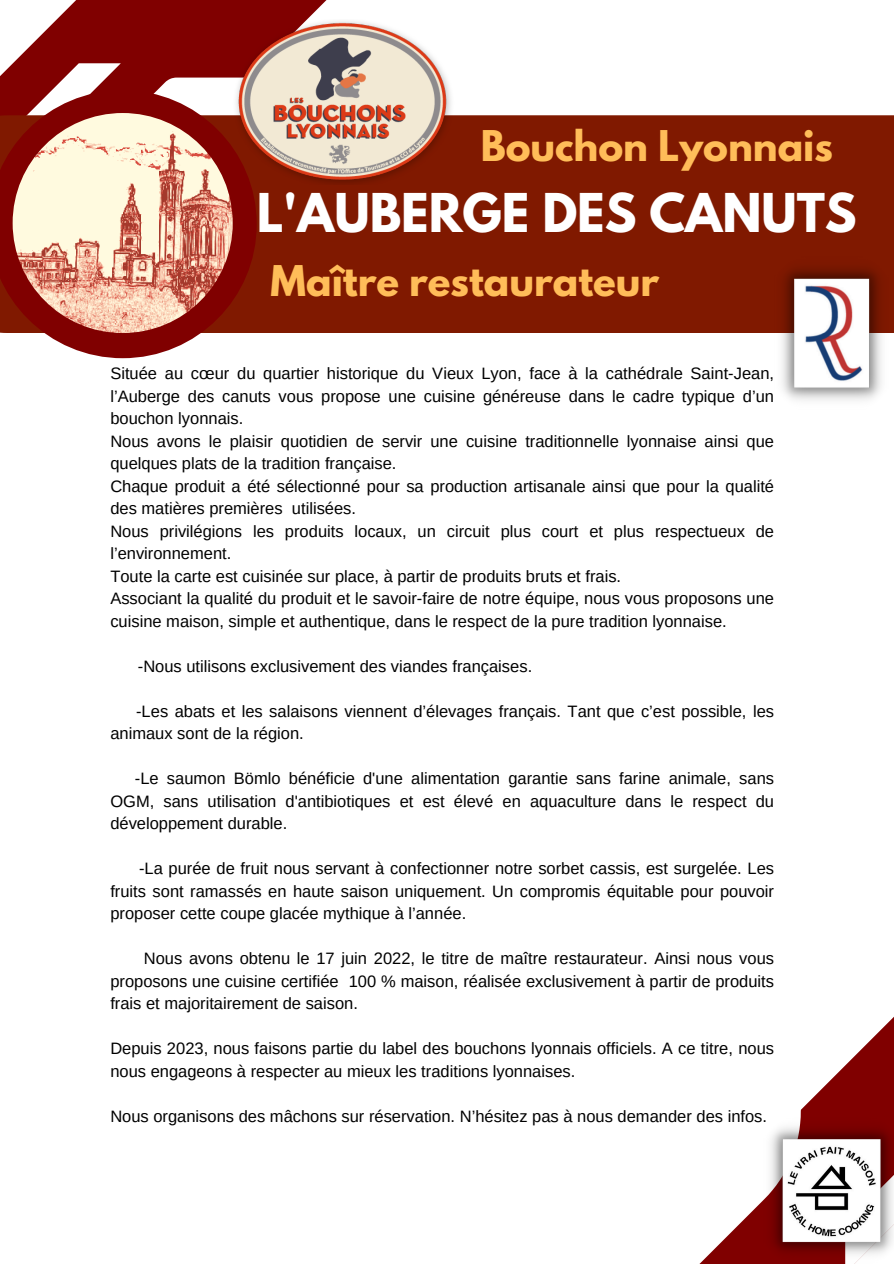
<style>
.page{position:relative;width:894px;height:1264px;background:#fff}
.page>*{position:absolute;margin:0;border:0;box-sizing:border-box;transform-origin:0 0}
.t1{font:700 47.4px "League Spartan";color:#fff}
.t2{font:700 37.5px "League Spartan";color:#ffbd59}
.t3{font:16.5px/22.5px "Arimo";color:#000}
</style>
<div class="page">
<svg style="left:800px;top:1018px;width:93px;height:99px;fill:#800000"></svg>
<svg style="left:700px;top:1200px;width:63px;height:63px"></svg>
<svg style="left:121px;top:0;width:206px;height:90px;fill:#800000"></svg>
<svg style="left:0;top:0;width:121px;height:90px"></svg>
<div style="left:257px;top:115px;width:636px;height:218px;background:#801900"></div>
<svg style="left:0;top:90px;width:257px;height:268px;fill:#800000"></svg>
<img style="left:13px;top:113px;width:220px;height:220px;border-radius:50%">
<img style="left:763px;top:1117px;width:130px;height:146px">
<img style="left:773px;top:256px;width:115px;height:145px">
<img style="left:233px;top:19px;width:221px;height:165px">
<p class="t2" style="left:480px;top:128px;width:353px">Bouchon Lyonnais</p>
<p class="t1" style="left:257px;top:190px;width:601px">L'AUBERGE DES CANUTS</p>
<p class="t2" style="left:270px;top:262px;width:390px">Maître restaurateur</p>
<p class="t3" style="left:110px;top:362px;width:665px;text-align:justify">Située au cœur du quartier historique du Vieux Lyon, face à la cathédrale Saint-Jean, l’Auberge des canuts vous propose une cuisine généreuse dans le cadre typique d’un bouchon lyonnais.</p>
<p class="t3" style="left:110px;top:429px;width:665px">Nous avons le plaisir quotidien de servir une cuisine traditionnelle lyonnaise ainsi que quelques plats de la tradition française.</p>
<h2 class="t3" style="left:110px;top:474px;width:665px">Chaque produit a été sélectionné pour sa production artisanale ainsi que pour la qualité des matières premières utilisées.</h2>
<h1 class="t3" style="left:110px;top:519px;width:665px">Nous privilégions les produits locaux, un circuit plus court et plus respectueux de l’environnement.</h1>
<h2 class="t3" style="left:110px;top:564px;width:512px">Toute la carte est cuisinée sur place, à partir de produits bruts et frais.</h2>
<p class="t3" style="left:110px;top:587px;width:665px">Associant la qualité du produit et le savoir-faire de notre équipe, nous vous proposons une cuisine maison, simple et authentique, dans le respect de la pure tradition lyonnaise.</p>
<p class="t3" style="left:138px;top:654px;width:396px">-Nous utilisons exclusivement des viandes françaises.</p>
<p class="t3" style="left:110px;top:699px;width:665px;text-indent:26px">-Les abats et les salaisons viennent d’élevages français. Tant que c’est possible, les animaux sont de la région.</p>
<p class="t3" style="left:110px;top:767px;width:665px;text-align:justify;text-indent:25px">-Le saumon Bömlo bénéficie d'une alimentation garantie sans farine animale, sans OGM, sans utilisation d'antibiotiques et est élevé en aquaculture dans le respect du développement durable.</p>
<p class="t3" style="left:110px;top:857px;width:665px;text-align:justify;text-indent:29px">-La purée de fruit nous servant à confectionner notre sorbet cassis, est surgelée. Les fruits sont ramassés en haute saison uniquement. Un compromis équitable pour pouvoir proposer cette coupe glacée mythique à l’année.</p>
<p class="t3" style="left:110px;top:947px;width:665px;text-align:justify;text-indent:33px">Nous avons obtenu le 17 juin 2022, le titre de maître restaurateur. Ainsi nous vous proposons une cuisine certifiée 100 % maison, réalisée exclusivement à partir de produits frais et majoritairement de saison.</p>
<p class="t3" style="left:110px;top:1037px;width:665px">Depuis 2023, nous faisons partie du label des bouchons lyonnais officiels. A ce titre, nous nous engageons à respecter au mieux les traditions lyonnaises.</p>
<p class="t3" style="left:110px;top:1104px;width:658px">Nous organisons des mâchons sur réservation. N’hésitez pas à nous demander des infos.</p>
</div>
